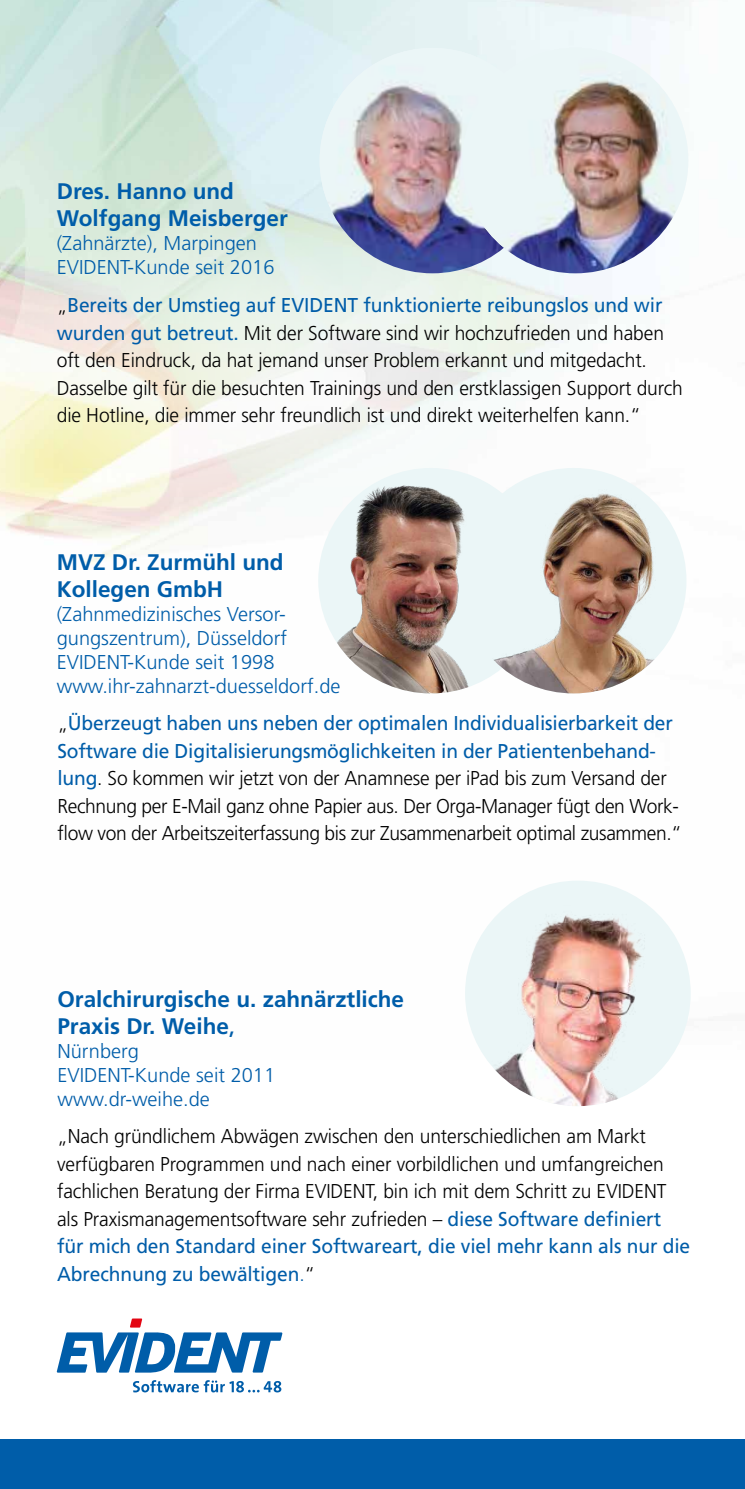
<style>
.page{position:relative;width:745px;height:1489px;background:#fff}
.page>*{position:absolute;margin:0;border:0;box-sizing:border-box;transform-origin:0 0}
.t1{font:700 22.5px/27px "Frutiger";color:#005da9}
.t2{font:300 20px/27.5px "Frutiger";letter-spacing:-.005em;color:#000;scale:.96 1}
.t3{font:300 20px/24px "Frutiger";color:#005da9}
.s1{font-weight:400;color:#005da9}
.s2{font-weight:400}
.s3{color:#005da9}
</style>
<div class="page">
<img style="left:0;top:0;width:691px;height:1059px">
<svg style="left:9px;top:209px;width:364px;height:306px"></svg>
<svg style="left:152px;top:202px;width:365px;height:305px"></svg>
<svg style="left:57px;top:1318px;width:225px;height:54px"></svg>
<svg style="left:133px;top:1380px;width:148px;height:12px"></svg>
<img style="left:465px;top:880px;width:225px;height:226px;border-radius:113px">
<img style="left:319px;top:48px;width:226px;height:225px;border-radius:113px">
<img style="left:462px;top:48px;width:225px;height:225px;border-radius:113px">
<img style="left:318px;top:468px;width:225px;height:225px;border-radius:113px">
<img style="left:460px;top:468px;width:226px;height:225px;border-radius:113px">
<div style="left:0;top:1439px;width:744px;height:49px;background:#005da9"></div>
<p class="t1" style="left:57px;top:177px;width:232px">Dres. Hanno und<br>Wolfgang Meisberger</p>
<p class="t3" style="left:57px;top:231px;width:219px">(Zahnärzte), Marpingen<br>EVIDENT-Kunde seit 2016</p>
<p class="t2" style="left:57px;top:291px;width:653px">„<span class="s1">Bereits der Umstieg auf EVIDENT funktionierte reibungslos und wir wurden gut betreut.</span> Mit der Software sind wir hochzufrieden und haben oft den Eindruck, da hat jemand unser Problem erkannt und mitgedacht.<br>Dasselbe gilt für die besuchten Trainings und den erstklassigen Support durch die Hotline, die immer sehr freundlich ist und direkt weiterhelfen kann.“</p>
<p class="t1" style="left:57px;top:549px;width:228px">MVZ Dr. Zurmühl und<br>Kollegen GmbH</p>
<p class="t3" style="left:57px;top:602px;width:285px">(Zahnmedizinisches Versor&shy;gungszentrum), Düsseldorf<br>EVIDENT-Kunde seit 1998 www.ihr-zahnarzt-duesseldorf.de</p>
<p class="t2" style="left:57px;top:709px;width:651px">„<span class="s1">Überzeugt haben uns neben der optimalen Individualisierbarkeit der Software die Digitalisierungsmöglichkeiten in der Patientenbehand&shy;lung</span>. So kommen wir jetzt von der Anamnese per iPad bis zum Versand der Rechnung per E-Mail ganz ohne Papier aus. Der Orga-Manager fügt den Work&shy;flow von der Arbeitszeiterfassung bis zur Zusammenarbeit optimal zusammen.“</p>
<p class="t1" style="left:57px;top:985px;width:348px">Oralchirurgische u. zahnärztliche<br>Praxis Dr. Weihe<span class="s2">,</span></p>
<p class="t3" style="left:57px;top:1039px;width:219px">Nürnberg<br>EVIDENT-Kunde seit 2011 www.dr-weihe.de</p>
<p class="t2" style="left:57px;top:1122px;width:660px">„Nach gründlichem Abwägen zwischen den unterschiedlichen am Markt verfügbaren Programmen und nach einer vorbildlichen und umfangreichen fachlichen Beratung der Firma EVIDENT, bin ich mit dem Schritt zu EVIDENT als Praxismanagementsoftware sehr zufrieden – <span class="s1">diese Software definiert für mich den Standard einer Softwareart, die viel mehr kann als nur die Abrechnung zu bewältigen</span><span class="s3">.</span>“</p>
</div>
